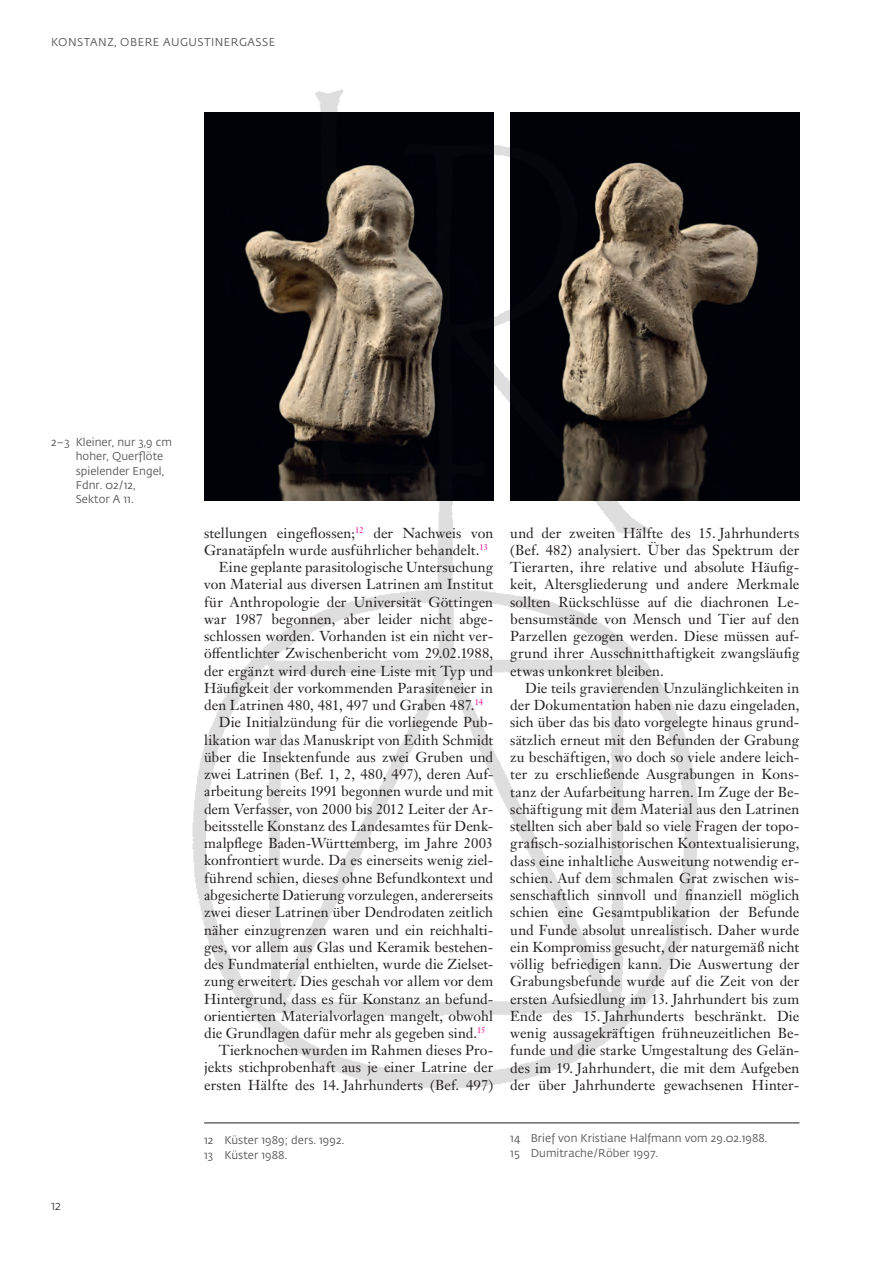
<style>
.page{position:relative;width:893px;height:1263px;background:#fff}
.page>*{position:absolute;margin:0;border:0;box-sizing:border-box;transform-origin:0 0}
.t1{font:14.25px/17.2px "Janson Text LT Pro";color:#231f20;text-align:justify}
.t2{font:300 12.75px "Fedra Sans Pro";color:#231f20}
.t3{font:11.25px/14.2px "Fedra Sans Pro";letter-spacing:.005em;color:#57585a}
.t4{font:11.25px "Fedra Sans Pro";letter-spacing:.04em;color:#57585a}
</style>
<div class="page">
<hr style="left:204px;top:1123px;width:595px;height:1px;background:#231f20">
<img style="left:716px;top:113px;width:83px;height:388px">
<img style="left:192px;top:89px;width:524px;height:999px">
<p class="t4" style="left:51px;top:34px;width:226px">KONSTANZ, OBERE AUGUSTINERGASSE</p>
<p class="t3" style="left:76px;top:435px;width:98px;text-indent:-25px">2–3 Kleiner, nur 3,9 cm hoher, Querflöte spielender Engel,<br>Fdnr. 02/12,<br>Sektor A 11.</p>
<p class="t2" style="left:51px;top:1197px;width:12px">12</p>
<p class="t1" style="left:204px;top:524px;width:291px">stellungen eingeflossen;<sup>12</sup> der Nachweis von</p>
<p class="t1" style="left:204px;top:541px;width:285px">Granatäpfeln wurde ausführlicher behandelt.<sup>13</sup></p>
<p class="t1" style="left:219px;top:558px;width:276px">Eine geplante parasitologische Untersuchung</p>
<p class="t1" style="left:204px;top:576px;width:291px">von Material aus diversen Latrinen am Institut</p>
<p class="t1" style="left:204px;top:593px;width:291px">für Anthropologie der Universität Göttingen</p>
<p class="t1" style="left:204px;top:610px;width:291px">war 1987 begonnen, aber leider nicht abge-</p>
<p class="t1" style="left:204px;top:628px;width:291px">schlossen worden. Vorhanden ist ein nicht ver-</p>
<p class="t1" style="left:204px;top:645px;width:291px">öffentlichter Zwischenbericht vom 29.02.1988,</p>
<p class="t1" style="left:204px;top:662px;width:291px">der ergänzt wird durch eine Liste mit Typ und</p>
<p class="t1" style="left:204px;top:679px;width:291px">Häufigkeit der vorkommenden Parasiteneier in</p>
<p class="t1" style="left:204px;top:697px;width:280px">den Latrinen 480, 481, 497 und Graben 487.<sup>14</sup></p>
<p class="t1" style="left:219px;top:714px;width:276px">Die Initialzündung für die vorliegende Pub-</p>
<p class="t1" style="left:204px;top:731px;width:291px">likation war das Manuskript von Edith Schmidt</p>
<p class="t1" style="left:204px;top:748px;width:291px">über die Insektenfunde aus zwei Gruben und</p>
<p class="t1" style="left:204px;top:766px;width:291px">zwei Latrinen (Bef. 1, 2, 480, 497), deren Auf-</p>
<p class="t1" style="left:204px;top:783px;width:291px">arbeitung bereits 1991 begonnen wurde und mit</p>
<p class="t1" style="left:204px;top:800px;width:291px">dem Verfasser, von 2000 bis 2012 Leiter der Ar-</p>
<p class="t1" style="left:204px;top:817px;width:291px">beitsstelle Konstanz des Landesamtes für Denk-</p>
<p class="t1" style="left:204px;top:835px;width:291px">malpflege Baden-Württemberg, im Jahre 2003</p>
<p class="t1" style="left:204px;top:852px;width:291px">konfrontiert wurde. Da es einerseits wenig ziel-</p>
<p class="t1" style="left:204px;top:869px;width:291px">führend schien, dieses ohne Befundkontext und</p>
<p class="t1" style="left:204px;top:886px;width:291px">abgesicherte Datierung vorzulegen, andererseits</p>
<p class="t1" style="left:204px;top:904px;width:291px">zwei dieser Latrinen über Dendrodaten zeitlich</p>
<p class="t1" style="left:204px;top:921px;width:291px">näher einzugrenzen waren und ein reichhalti-</p>
<p class="t1" style="left:204px;top:938px;width:291px">ges, vor allem aus Glas und Keramik bestehen-</p>
<p class="t1" style="left:204px;top:955px;width:291px">des Fundmaterial enthielten, wurde die Zielset-</p>
<p class="t1" style="left:204px;top:973px;width:291px">zung erweitert. Dies geschah vor allem vor dem</p>
<p class="t1" style="left:204px;top:990px;width:291px">Hintergrund, dass es für Konstanz an befund-</p>
<p class="t1" style="left:204px;top:1007px;width:291px">orientierten Materialvorlagen mangelt, obwohl</p>
<p class="t1" style="left:204px;top:1024px;width:283px">die Grundlagen dafür mehr als gegeben sind.<sup>15</sup></p>
<p class="t1" style="left:219px;top:1041px;width:276px">Tierknochen wurden im Rahmen dieses Pro-</p>
<p class="t1" style="left:204px;top:1059px;width:291px">jekts stichprobenhaft aus je einer Latrine der</p>
<p class="t1" style="left:204px;top:1076px;width:291px">ersten Hälfte des 14. Jahrhunderts (Bef. 497)</p>
<p class="t3" style="left:204px;top:1133px;width:142px">12 Küster 1989; ders. 1992.<br>13 Küster 1988.</p>
<p class="t1" style="left:510px;top:524px;width:291px">und der zweiten Hälfte des 15. Jahrhunderts (Bef. 482) analysiert. Über das Spektrum der Tierarten, ihre relative und absolute Häufig&shy;keit, Altersgliederung und andere Merkmale sollten Rückschlüsse auf die diachronen Le&shy;bensumstände von Mensch und Tier auf den Parzellen gezogen werden. Diese müssen auf&shy;grund ihrer Ausschnitthaftigkeit zwangsläufig etwas unkonkret bleiben.</p>
<p class="t1" style="left:510px;top:679px;width:291px;text-indent:15px">Die teils gravierenden Unzulänglichkeiten in der Dokumentation haben nie dazu eingeladen, sich über das bis dato vorgelegte hinaus grund&shy;sätzlich erneut mit den Befunden der Grabung zu beschäftigen, wo doch so viele andere leich&shy;ter zu erschließende Ausgrabungen in Kons&shy;tanz der Aufarbeitung harren. Im Zuge der Be&shy;schäftigung mit dem Material aus den Latrinen stellten sich aber bald so viele Fragen der topo&shy;grafisch-sozialhistorischen Kontextualisierung, dass eine inhaltliche Ausweitung notwendig er&shy;schien. Auf dem schmalen Grat zwischen wis&shy;senschaftlich sinnvoll und finanziell möglich schien eine Gesamtpublikation der Befunde und Funde absolut unrealistisch. Daher wurde ein Kompromiss gesucht, der naturgemäß nicht völlig befriedigen kann. Die Auswertung der Grabungsbefunde wurde auf die Zeit von der ersten Aufsiedlung im 13. Jahrhundert bis zum Ende des 15. Jahrhunderts beschränkt. Die wenig aussagekräftigen frühneuzeitlichen Be&shy;funde und die starke Umgestaltung des Gelän&shy;des im 19. Jahrhundert, die mit dem Aufgeben der über Jahrhunderte gewachsenen Hinter-</p>
<p class="t3" style="left:510px;top:1131px;width:259px">14 Brief von Kristiane Halfmann vom 29.02.1988.<br>15 Dumitrache/Röber 1997.</p>
</div>
